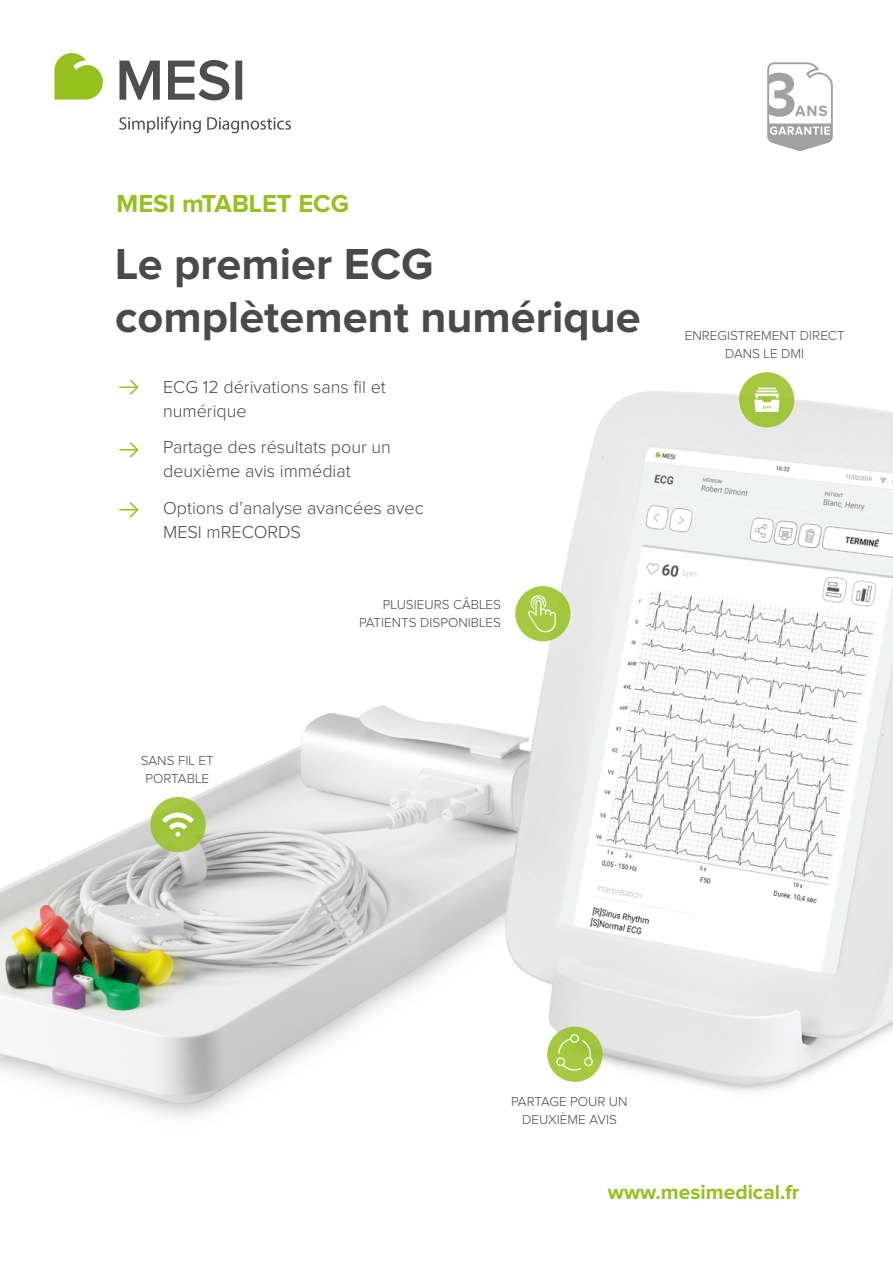
<style>
.page{position:relative;width:893px;height:1263px;background:#fff}
.page>*{position:absolute;margin:0;border:0;box-sizing:border-box;transform-origin:0 0}
.t1{font:700 45px/52.5px "Proxima Nova";color:#4a4a49}
.t2{font:700 25.5px "Proxima Nova";color:#95c11f}
.t3{font:700 21px "Proxima Nova";color:#95c11f}
.t4{font:300 18px/24px "Proxima Nova";color:#4a4a49}
.t5{font:300 13.5px/18px "Proxima Nova";color:#4a4a49;text-align:center}
</style>
<div class="page">
<img style="left:0;top:372px;width:893px;height:745px">
<svg style="left:119px;top:378px;width:21px;height:19px"></svg>
<svg style="left:119px;top:440px;width:21px;height:19px"></svg>
<svg style="left:119px;top:500px;width:21px;height:19px"></svg>
<div style="left:739px;top:372px;width:55px;height:55px;background:#a1c73e;border-radius:50%"></div>
<svg style="left:754px;top:388px;width:25px;height:24px"></svg>
<div style="left:150px;top:797px;width:56px;height:55px;background:#9fc53b;border-radius:50%"></div>
<svg style="left:162px;top:813px;width:32px;height:24px"></svg>
<div style="left:515px;top:586px;width:55px;height:55px;background:#a5ca41;border-radius:50%"></div>
<svg style="left:528px;top:595px;width:28px;height:37px"></svg>
<svg style="left:547px;top:1026px;width:55px;height:56px"></svg>
<svg style="left:556px;top:1034px;width:37px;height:36px"></svg>
<svg style="left:54px;top:53px;width:49px;height:47px"></svg>
<svg style="left:119px;top:61px;width:41px;height:39px"></svg>
<svg style="left:168px;top:60px;width:61px;height:40px"></svg>
<svg style="left:235px;top:61px;width:7px;height:39px"></svg>
<svg style="left:119px;top:116px;width:82px;height:17px"></svg>
<svg style="left:207px;top:117px;width:84px;height:16px"></svg>
<svg style="left:767px;top:62px;width:66px;height:89px"></svg>
<h2 class="t2" style="left:117px;top:191px;width:234px">MESI mTABLET ECG</h2>
<h1 class="t1" style="left:115px;top:240px;width:527px">Le premier ECG complètement numérique</h1>
<p class="t4" style="left:163px;top:375px;width:224px">ECG 12 dérivations sans fil et numérique</p>
<p class="t4" style="left:163px;top:436px;width:229px">Partage des résultats pour un deuxième avis immédiat</p>
<p class="t4" style="left:163px;top:497px;width:262px">Options d’analyse avancées avec<br>MESI mRECORDS</p>
<p class="t5" style="left:359px;top:596px;width:144px;text-align:right">PLUSIEURS CÂBLES<br>PATIENTS DISPONIBLES</p>
<p class="t5" style="left:685px;top:327px;width:161px">ENREGISTREMENT DIRECT<br>DANS LE DMI</p>
<p class="t5" style="left:141px;top:752px;width:74px">SANS FIL ET<br>PORTABLE</p>
<p class="t5" style="left:511px;top:1093px;width:118px">PARTAGE POUR UN<br>DEUXIÈME AVIS</p>
<p class="t3" style="left:608px;top:1182px;width:193px">www.mesimedical.fr</p>
</div>
